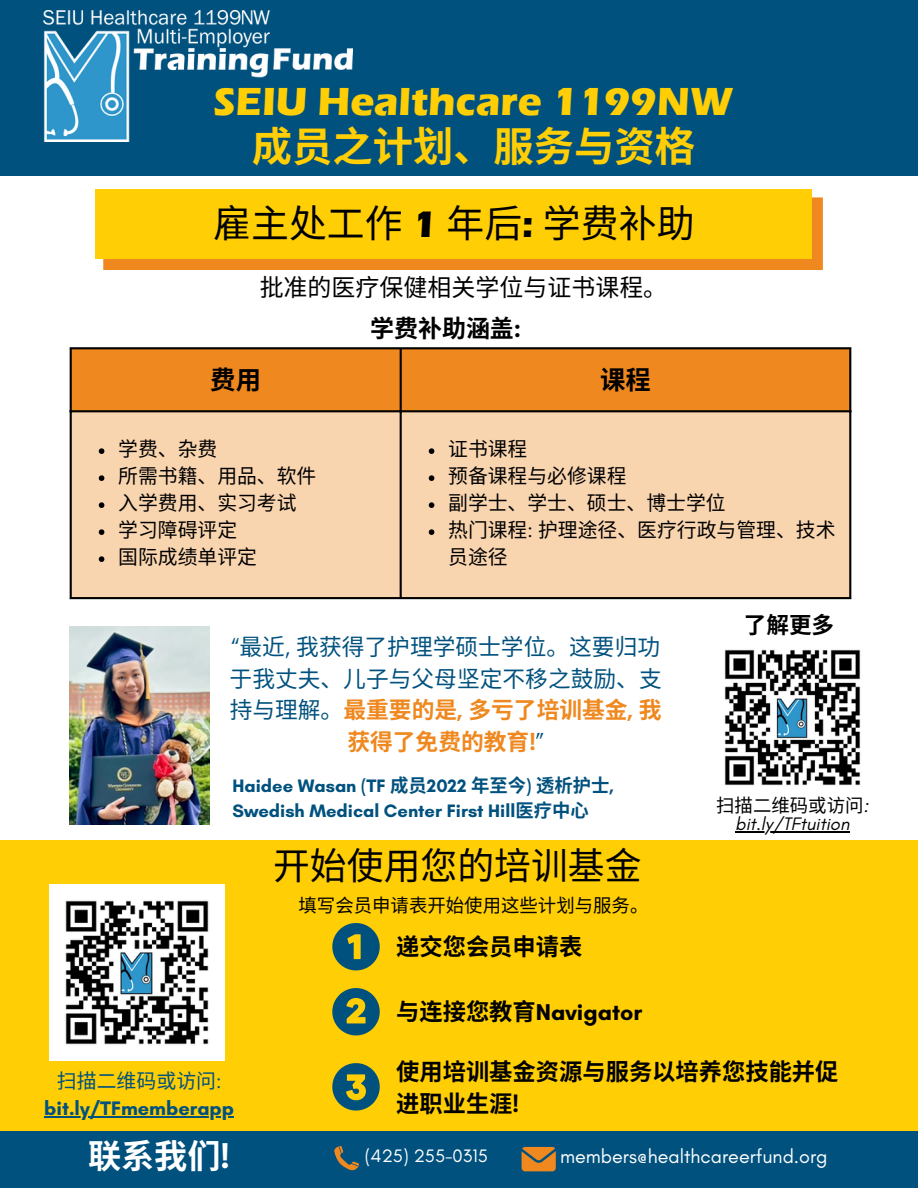
<style>
.page{position:relative;width:918px;height:1188px;background:#fff}
.page>*{position:absolute;margin:0;border:0;box-sizing:border-box;transform-origin:0 0}
.t1{font:700 40.35px/46.2px "Eras ITC";color:#ffce04;text-align:center}
.t2{font:37.95px "Noto Sans CJ Ksc";color:#000}
.t3{font:36.9px "Noto Sans CJ Ksc";color:#000}
.t4{font:700 33.15px "Noto Sans CJ Ksc";color:#fff}
.t5{font:700 25.35px "Noto Sans CJ Ksc";color:#000}
.t6{font:24px "Noto Sans CJ Ksc";color:#000}
.t7{font:700 24px "Noto Sans CJ Ksc";color:#000}
.t8{font:700 23.25px/31.7px "Noto Sans CJ Ksc";color:#000}
.t9{font:700 23.25px "Glacial Indifference";color:#000}
.t10{font:22.8px/31.5px "Noto Sans CJ Ksc";color:#00517e;text-align:center}
.t11{font:700 22.5px "Noto Sans CJ Ksc";color:#000}
.t12{font:700 19.95px "Glacial Indifference";color:#00517e}
.t13{font:19.95px "Noto Sans CJ Ksc";color:#00517e}
.t14{font:19.8px/27px "Noto Sans CJ Ksc";color:#000}
.t15{font:19.8px "Glacial Indifference";color:#fff}
.t16{font:18.45px "Noto Sans CJ Ksc";color:#000}
.t17{font:italic 18.45px "Glacial Indifference";color:#000}
.t18{font:700 18.3px/24.8px "Glacial Indifference";color:#00517e}
.t19{font:18.3px "Glacial Indifference";color:#fff}
.s1{font-family:"Noto Sans CJ Ksc"}
.s2{font-family:"Eras ITC";font-weight:700}
.s3{font-family:"Glacial Indifference"}
.s4{font-weight:700;color:#ef881e}
.s5{font-family:"Glacial Indifference";font-weight:700;color:#ef881e}
.s6{font-family:"Glacial Indifference";font-style:italic}
</style>
<div class="page">
<div style="left:0;top:1130px;width:918px;height:58px;background:#00517e"></div>
<div style="left:0;top:0;width:918px;height:176px;background:#00517e"></div>
<svg style="left:334px;top:1146px;width:25px;height:25px"></svg>
<svg style="left:522px;top:1147px;width:33px;height:24px"></svg>
<div style="left:103px;top:197px;width:720px;height:73px;background:#ef881e"></div>
<div style="left:95px;top:189px;width:717px;height:70px;background:#ffce04"></div>
<div style="left:72px;top:349px;width:777px;height:61px;background:#ef881e"></div>
<div style="left:72px;top:412px;width:777px;height:185px;background:#f8d4af"></div>
<svg style="left:99px;top:448px;width:5px;height:6px"></svg>
<svg style="left:99px;top:475px;width:5px;height:6px"></svg>
<svg style="left:99px;top:502px;width:5px;height:6px"></svg>
<svg style="left:99px;top:529px;width:5px;height:6px"></svg>
<svg style="left:99px;top:556px;width:5px;height:6px"></svg>
<svg style="left:429px;top:448px;width:5px;height:6px"></svg>
<svg style="left:429px;top:475px;width:5px;height:6px"></svg>
<svg style="left:429px;top:502px;width:5px;height:6px"></svg>
<svg style="left:429px;top:529px;width:5px;height:6px"></svg>
<hr style="left:70px;top:349px;width:2px;height:248px;background:#000">
<hr style="left:400px;top:349px;width:2px;height:248px;background:#000">
<hr style="left:849px;top:349px;width:2px;height:248px;background:#000">
<hr style="left:70px;top:347px;width:781px;height:2px;background:#000">
<hr style="left:70px;top:410px;width:781px;height:2px;background:#000">
<hr style="left:70px;top:597px;width:781px;height:2px;background:#000">
<img style="left:724px;top:649px;width:137px;height:137px">
<div style="left:0;top:840px;width:918px;height:290px;background:#ffce04"></div>
<svg style="left:332px;top:923px;width:48px;height:47px"></svg>
<svg style="left:332px;top:988px;width:48px;height:47px"></svg>
<svg style="left:332px;top:1063px;width:48px;height:47px"></svg>
<img style="left:49px;top:885px;width:176px;height:175px">
<img style="left:70px;top:626px;width:139px;height:198px">
<hr style="left:735px;top:831px;width:114px;height:2px;background:#000">
<hr style="left:44px;top:1116px;width:190px;height:2px;background:#00517e">
<img style="left:43px;top:11px;width:309px;height:130px">
<h3 class="t1" style="left:213px;top:79px;width:522px">SEIU Healthcare 1199NW<span class="s1">成员之计划、服务与资格</span></h3>
<p class="t2" style="left:213px;top:193px;width:483px">雇主处工作 <span class="s2">1</span> 年后<span class="s2">:</span> 学费补助</p>
<p class="t6" style="left:260px;top:269px;width:409px">批准的医疗保健相关学位与证书课程。</p>
<p class="t7" style="left:370px;top:309px;width:153px">学费补助涵盖<span class="s3">:</span></p>
<p class="t5" style="left:210px;top:359px;width:49px">费用</p>
<h1 class="t5" style="left:600px;top:359px;width:52px">课程</h1>
<h1 class="t14" style="left:118px;top:434px;width:101px">学费、杂费</h1>
<h4 class="t14" style="left:118px;top:461px;width:200px">所需书籍、用品、软件</h4>
<h3 class="t14" style="left:118px;top:488px;width:180px">入学费用、实习考试</h3>
<p class="t14" style="left:118px;top:515px;width:120px">学习障碍评定</p>
<p class="t14" style="left:118px;top:542px;width:140px">国际成绩单评定</p>
<p class="t14" style="left:448px;top:434px;width:81px">证书课程</p>
<p class="t14" style="left:448px;top:461px;width:180px">预备课程与必修课程</p>
<p class="t14" style="left:448px;top:488px;width:279px">副学士、学士、硕士、博士学位</p>
<p class="t14" style="left:448px;top:515px;width:389px">热门课程<span class="s3">:</span> 护理途径、医疗行政与管理、技术员途径</p>
<p class="t10" style="left:230px;top:630px;width:434px"><span class="s3">“</span>最近<span class="s3">,</span> 我获得了护理学硕士学位。这要归功于我丈夫、儿子与父母坚定不移之鼓励、支持与理解。<span class="s4">最重要的是</span><span class="s5">,</span> <span class="s4">多亏了培训基金</span><span class="s5">,</span> <span class="s4">我获得了免费的教育</span><span class="s5">!</span><span class="s3">”</span></p>
<h3 class="t18" style="left:233px;top:773px;width:383px">Haidee Wasan (TF <span class="s1">成员</span>2022 <span class="s1">年至今</span>) <span class="s1">透析护士</span>,<br>Swedish Medical Center First Hill<span class="s1">医疗中心</span></h3>
<h5 class="t3" style="left:273px;top:836px;width:368px">开始使用您的培训基金</h5>
<h1 class="t16" style="left:298px;top:891px;width:352px">填写会员申请表开始使用这些计划与服务。</h1>
<h3 class="t8" style="left:396px;top:929px;width:188px">递交您会员申请表</h3>
<h3 class="t11" style="left:744px;top:607px;width:92px">了解更多</h3>
<p class="t16" style="left:716px;top:791px;width:154px">扫描二维码或访问<span class="s6">:</span></p>
<h4 class="t17" style="left:735px;top:813px;width:116px">bit.ly/TFtuition</h4>
<p class="t13" style="left:57px;top:1065px;width:166px">扫描二维码或访问<span class="s3">:</span></p>
<p class="t12" style="left:44px;top:1096px;width:191px">bit.ly/TFmemberapp</p>
<p class="t9" style="left:396px;top:998px;width:248px"><span class="s1">与连接您教育</span>Navigator</p>
<p class="t8" style="left:396px;top:1055px;width:444px">使用培训基金资源与服务以培养您技能并促进职业生涯<span class="s3">!</span></p>
<p class="t4" style="left:88px;top:1129px;width:143px">联系我们<span class="s3">!</span></p>
<p class="t19" style="left:365px;top:1145px;width:124px">(425) 255-0315</p>
<p class="t15" style="left:560px;top:1144px;width:269px">members@healthcareerfund.org</p>
</div>
